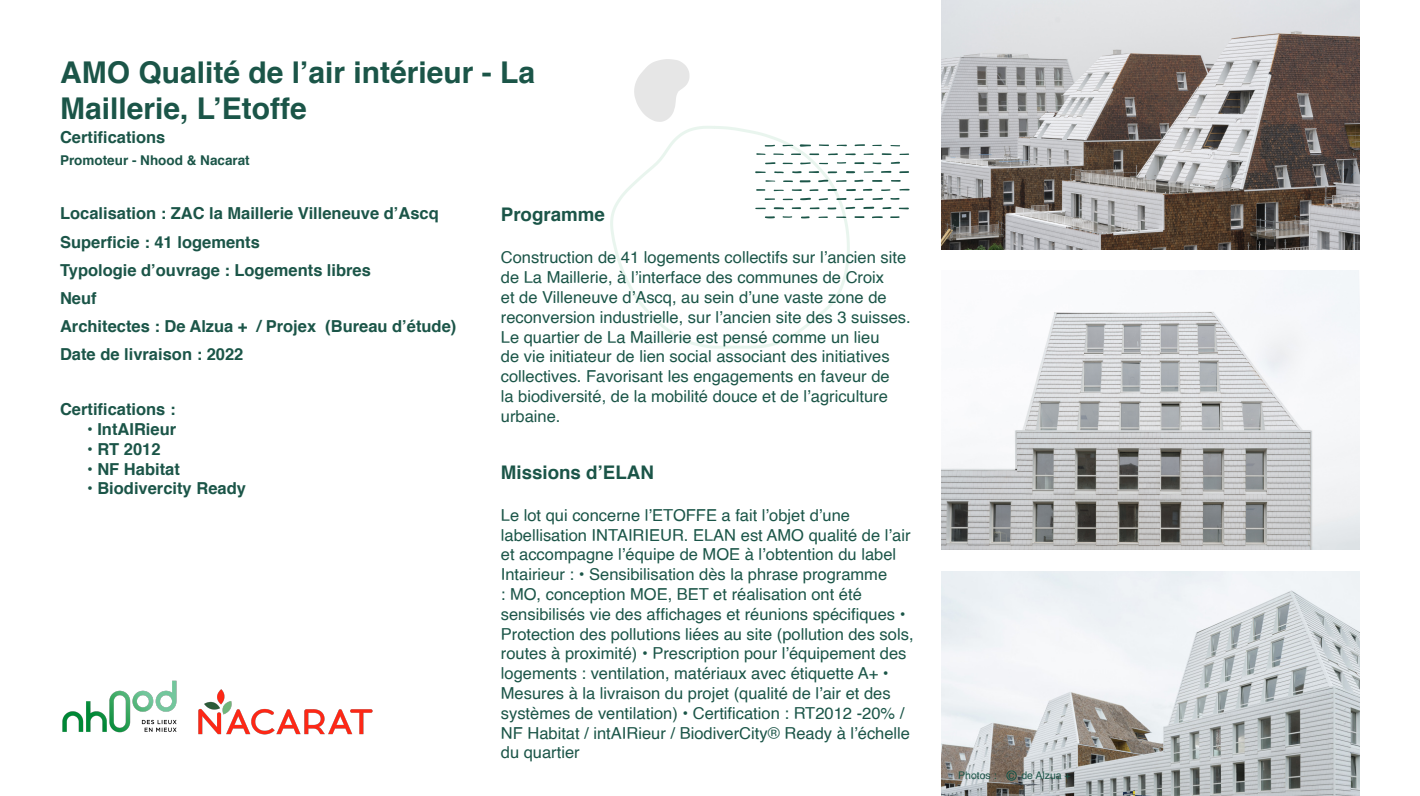
<style>
.page{position:relative;width:1420px;height:796px;background:#fff}
.page>*{position:absolute;margin:0;border:0;box-sizing:border-box;transform-origin:0 0}
.t1{font:700 30px/36px "Helvetica";color:#1b5548}
.t2{font:700 18.75px "Helvetica";color:#1b5548}
.t3{font:16.5px/19.8px "Helvetica";color:#1b5548}
.t4{font:700 16.5px "Helvetica";color:#1b5548}
.t5{font:700 13.5px "Helvetica";color:#1b5548}
.t6{font:12px "Helvetica";color:#1b5548}
.t7{font:10.5px "Helvetica";color:#1b5548}
</style>
<div class="page">
<svg style="left:634px;top:59px;width:55px;height:61px"></svg>
<svg style="left:610px;top:120px;width:241px;height:229px"></svg>
<svg style="left:828px;top:153px;width:10px;height:2px"></svg>
<svg style="left:845px;top:153px;width:11px;height:2px"></svg>
<svg style="left:837px;top:162px;width:9px;height:2px"></svg>
<svg style="left:854px;top:162px;width:10px;height:2px"></svg>
<svg style="left:819px;top:144px;width:10px;height:2px"></svg>
<svg style="left:854px;top:144px;width:11px;height:2px"></svg>
<svg style="left:864px;top:153px;width:9px;height:2px"></svg>
<svg style="left:809px;top:153px;width:10px;height:2px"></svg>
<svg style="left:872px;top:162px;width:9px;height:2px"></svg>
<svg style="left:882px;top:153px;width:10px;height:2px"></svg>
<svg style="left:809px;top:171px;width:10px;height:2px"></svg>
<svg style="left:828px;top:171px;width:9px;height:2px"></svg>
<svg style="left:846px;top:171px;width:9px;height:2px"></svg>
<svg style="left:864px;top:171px;width:10px;height:2px"></svg>
<svg style="left:881px;top:171px;width:10px;height:2px"></svg>
<svg style="left:818px;top:180px;width:10px;height:2px"></svg>
<svg style="left:836px;top:180px;width:10px;height:2px"></svg>
<svg style="left:854px;top:180px;width:9px;height:2px"></svg>
<svg style="left:872px;top:180px;width:10px;height:2px"></svg>
<svg style="left:809px;top:189px;width:9px;height:2px"></svg>
<svg style="left:827px;top:189px;width:10px;height:2px"></svg>
<svg style="left:846px;top:189px;width:10px;height:2px"></svg>
<svg style="left:863px;top:189px;width:9px;height:2px"></svg>
<svg style="left:881px;top:189px;width:9px;height:2px"></svg>
<svg style="left:819px;top:198px;width:9px;height:2px"></svg>
<svg style="left:836px;top:198px;width:10px;height:2px"></svg>
<svg style="left:854px;top:198px;width:9px;height:2px"></svg>
<svg style="left:872px;top:198px;width:11px;height:2px"></svg>
<svg style="left:810px;top:207px;width:9px;height:2px"></svg>
<svg style="left:827px;top:207px;width:9px;height:2px"></svg>
<svg style="left:845px;top:207px;width:10px;height:2px"></svg>
<svg style="left:863px;top:207px;width:11px;height:2px"></svg>
<svg style="left:882px;top:207px;width:9px;height:2px"></svg>
<svg style="left:800px;top:144px;width:11px;height:3px"></svg>
<svg style="left:800px;top:162px;width:11px;height:2px"></svg>
<svg style="left:800px;top:180px;width:10px;height:2px"></svg>
<svg style="left:800px;top:198px;width:11px;height:2px"></svg>
<svg style="left:791px;top:153px;width:10px;height:2px"></svg>
<svg style="left:792px;top:171px;width:9px;height:2px"></svg>
<svg style="left:792px;top:189px;width:10px;height:2px"></svg>
<svg style="left:792px;top:207px;width:9px;height:2px"></svg>
<svg style="left:801px;top:216px;width:8px;height:2px"></svg>
<svg style="left:818px;top:216px;width:10px;height:2px"></svg>
<svg style="left:836px;top:216px;width:10px;height:2px"></svg>
<svg style="left:854px;top:216px;width:10px;height:2px"></svg>
<svg style="left:872px;top:216px;width:11px;height:2px"></svg>
<svg style="left:891px;top:162px;width:9px;height:2px"></svg>
<svg style="left:891px;top:180px;width:10px;height:2px"></svg>
<svg style="left:890px;top:198px;width:9px;height:2px"></svg>
<svg style="left:890px;top:216px;width:9px;height:2px"></svg>
<svg style="left:899px;top:153px;width:10px;height:2px"></svg>
<svg style="left:899px;top:171px;width:10px;height:2px"></svg>
<svg style="left:899px;top:189px;width:10px;height:2px"></svg>
<svg style="left:783px;top:180px;width:10px;height:2px"></svg>
<svg style="left:782px;top:216px;width:10px;height:2px"></svg>
<svg style="left:773px;top:153px;width:11px;height:2px"></svg>
<svg style="left:774px;top:171px;width:10px;height:2px"></svg>
<svg style="left:774px;top:207px;width:10px;height:2px"></svg>
<svg style="left:765px;top:145px;width:10px;height:2px"></svg>
<svg style="left:765px;top:162px;width:10px;height:2px"></svg>
<svg style="left:765px;top:180px;width:10px;height:2px"></svg>
<svg style="left:765px;top:198px;width:10px;height:2px"></svg>
<svg style="left:765px;top:216px;width:10px;height:2px"></svg>
<svg style="left:756px;top:153px;width:9px;height:2px"></svg>
<svg style="left:755px;top:171px;width:11px;height:2px"></svg>
<svg style="left:756px;top:189px;width:9px;height:2px"></svg>
<img style="left:941px;top:572px;width:418px;height:224px">
<img style="left:942px;top:0;width:418px;height:250px">
<img style="left:942px;top:271px;width:417px;height:278px">
<div style="left:1006px;top:770px;width:10px;height:10px;border:1px solid #1b5548;border-radius:50%"></div>
<img style="left:198px;top:689px;width:175px;height:46px">
<img style="left:62px;top:680px;width:115px;height:53px">
<p class="t1" style="left:60px;top:54px;width:477px">AMO Qualité de l’air intérieur - La<br>Maillerie, L’Etoffe</p>
<p class="t4" style="left:60px;top:124px;width:107px">Certifications</p>
<p class="t5" style="left:60px;top:149px;width:191px">Promoteur - Nhood &amp; Nacarat</p>
<p class="t4" style="left:60px;top:200px;width:380px">Localisation : ZAC la Maillerie Villeneuve d’Ascq</p>
<p class="t4" style="left:60px;top:228px;width:201px">Superficie : 41 logements</p>
<p class="t4" style="left:60px;top:256px;width:312px">Typologie d’ouvrage : Logements libres</p>
<p class="t4" style="left:60px;top:285px;width:38px">Neuf</p>
<p class="t4" style="left:60px;top:313px;width:398px">Architectes : De Alzua + / Projex (Bureau d’étude)</p>
<p class="t4" style="left:60px;top:341px;width:185px">Date de livraison : 2022</p>
<p class="t4" style="left:60px;top:396px;width:117px">Certifications :</p>
<p class="t4" style="left:87px;top:416px;width:91px">• IntAIRieur</p>
<p class="t4" style="left:87px;top:436px;width:75px">• RT 2012</p>
<p class="t4" style="left:87px;top:455px;width:94px">• NF Habitat</p>
<p class="t4" style="left:87px;top:475px;width:160px">• Biodivercity Ready</p>
<p class="t2" style="left:501px;top:199px;width:106px">Programme</p>
<p class="t3" style="left:501px;top:248px;width:411px">Construction de 41 logements collectifs sur l’ancien site de La Maillerie, à l’interface des communes de Croix<br>et de Villeneuve d’Ascq, au sein d’une vaste zone de reconversion industrielle, sur l’ancien site des 3 suisses.<br>Le quartier de La Maillerie est pensé comme un lieu<br>de vie initiateur de lien social associant des initiatives collectives. Favorisant les engagements en faveur de<br>la biodiversité, de la mobilité douce et de l’agriculture urbaine.</p>
<p class="t2" style="left:501px;top:457px;width:155px">Missions d’ELAN</p>
<p class="t3" style="left:501px;top:505px;width:414px">Le lot qui concerne l’ETOFFE a fait l’objet d’une labellisation INTAIRIEUR. ELAN est AMO qualité de l’air et accompagne l’équipe de MOE à l’obtention du label Intairieur : • Sensibilisation dès la phrase programme<br>: MO, conception MOE, BET et réalisation ont été sensibilisés vie des affichages et réunions spécifiques • Protection des pollutions liées au site (pollution des sols, routes à proximité) • Prescription pour l’équipement des logements : ventilation, matériaux avec étiquette A+ • Mesures à la livraison du projet (qualité de l’air et des systèmes de ventilation) • Certification : RT2012 -20% / NF Habitat / intAIRieur / BiodiverCity® Ready à l’échelle du quartier</p>
<p class="t7" style="left:958px;top:767px;width:40px">Photos :</p>
<p class="t6" style="left:1008px;top:765px;width:7px">c</p>
<p class="t7" style="left:1021px;top:767px;width:51px">de Alzua +</p>
</div>
